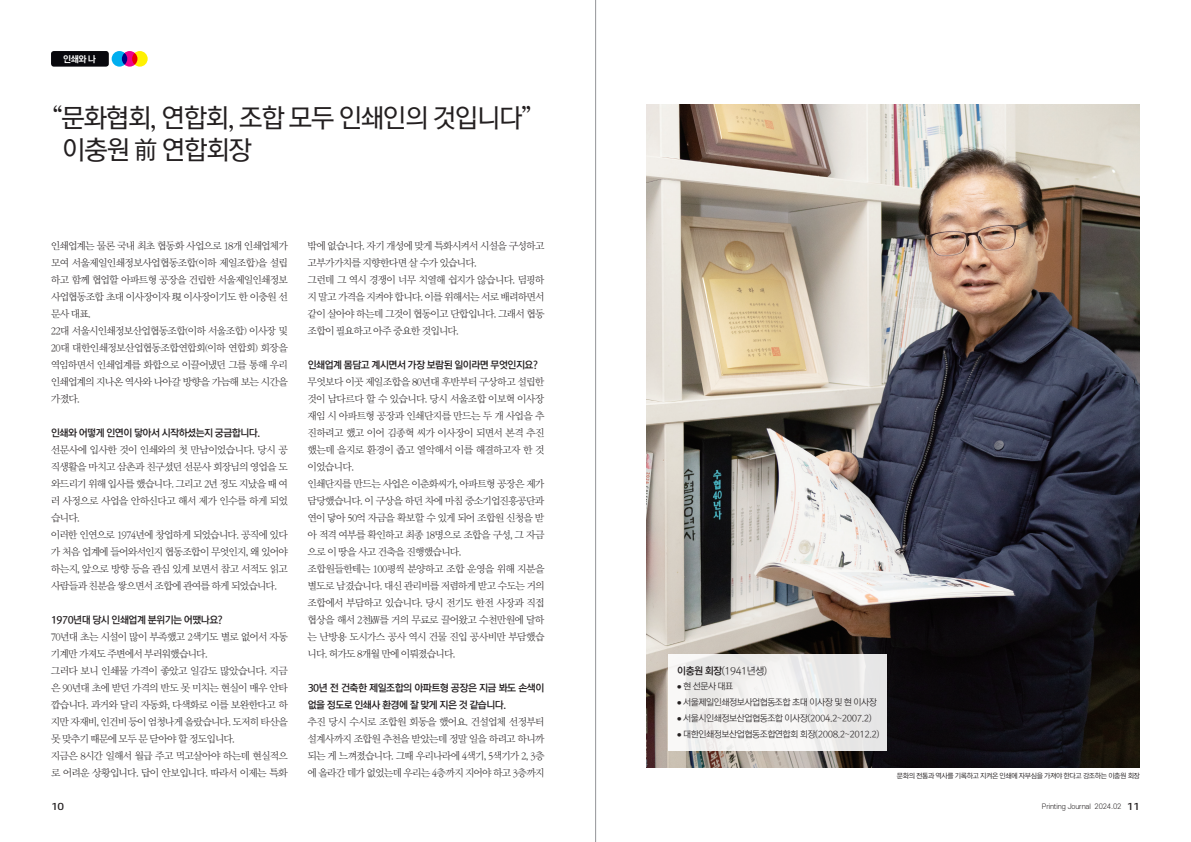
<style>
.page{position:relative;width:1191px;height:842px;background:#fff}
.page>*{position:absolute;margin:0;border:0;box-sizing:border-box;transform-origin:0 0}
.t1{font:26px/32px "Rix M Go PM";letter-spacing:-.05em;color:#231f20}
.t2{font:10px/17px "Rix Mj L";letter-spacing:-.065em;color:#231f20;scale:1.05 1}
.t3{font:10px/17px "Rix M Go PB";letter-spacing:-.05em;color:#231f20}
.t4{font:10px "Rix M Go PL";letter-spacing:-.05em;color:#231f20}
.t5{font:9px/16px "Rix M Go PL";letter-spacing:-.05em;color:#231f20}
.t6{font:9px "Rix M Go PEB";color:#fff}
.t7{font:500 9px "S Core Dream 5";color:#231f20;scale:1.2 1}
.t8{font:7px "Rix M Go PR";letter-spacing:-.05em;color:#231f20}
.t9{font:300 7px "S Core Dream 3";letter-spacing:-.02em;color:#231f20}
.s1{font-size:9.6px}
.s2{font-family:"Rix M Go PB"}
.s3{font-family:"S Core Dream 5";font-weight:500;font-size:9px}
</style>
<div class="page">
<hr style="left:595px;top:0;width:1px;height:842px;background:#939598">
<div style="left:51px;top:51px;width:58px;height:16px;background:#08080d;border-radius:3px"></div>
<div style="left:112px;top:51px;width:15px;height:16px;background:#00aeef;border-radius:50%"></div>
<svg style="left:122px;top:51px;width:15px;height:16px"></svg>
<svg style="left:132px;top:51px;width:16px;height:16px"></svg>
<img style="left:646px;top:105px;width:494px;height:663px">
<div style="left:668px;top:654px;width:219px;height:97px;background:#efeeed"></div>
<p class="t6" style="left:63px;top:54px;width:34px">인쇄와 나</p>
<h1 class="t1" style="left:62px;top:102px;width:472px;text-indent:-11px">“문화협회, 연합회, 조합 모두 인쇄인의 것입니다” 이충원 前 연합회장</h1>
<p class="t2" style="left:51px;top:237px;width:227px">인쇄업계는 물론 국내 최초 협동화 사업으로 <span class="s1">18</span>개 인쇄업체가 모여 서울제일인쇄정보사업협동조합<span class="s1">(</span>이하 제일조합<span class="s1">)</span>을 설립 하고 함께 협업할 아파트형 공장을 건립한 서울제일인쇄정보 사업협동조합 초대 이사장이자 現 이사장이기도 한 이충원 선 문사 대표<span class="s1">.<br>22</span>대 서울시인쇄정보산업협동조합<span class="s1">(</span>이하 서울조합<span class="s1">)</span> 이사장 및<br><span class="s1">20</span>대 대한인쇄정보산업협동조합연합회<span class="s1">(</span>이하 연합회<span class="s1">)</span> 회장을 역임하면서 인쇄업계를 화합으로 이끌어냈던 그를 통해 우리 인쇄업계의 지나온 역사와 나아갈 방향을 가늠해 보는 시간을 가졌다<span class="s1">.</span></p>
<p class="t3" style="left:51px;top:425px;width:211px">인쇄와 어떻게 인연이 닿아서 시작하셨는지 궁금합니다.</p>
<p class="t2" style="left:51px;top:441px;width:227px">선문사에 입사한 것이 인쇄와의 첫 만남이었습니다<span class="s1">.</span> 당시 공 직생활을 마치고 삼촌과 친구셨던 선문사 회장님의 영업을 도 와드리기 위해 입사를 했습니다<span class="s1">.</span> 그리고 <span class="s1">2</span>년 정도 지났을 때 여 러 사정으로 사업을 안하신다고 해서 제가 인수를 하게 되었 습니다<span class="s1">.<br></span>이러한 인연으로 <span class="s1">1974</span>년에 창업하게 되었습니다<span class="s1">.</span> 공직에 있다 가 처음 업계에 들어와서인지 협동조합이 무엇인지<span class="s1">,</span> 왜 있어야 하는지<span class="s1">,</span> 앞으로 방향 등을 관심 있게 보면서 참고 서적도 읽고 사람들과 친분을 쌓으면서 조합에 관여를 하게 되었습니다<span class="s1">.</span></p>
<p class="t3" style="left:51px;top:612px;width:173px">1970년대 당시 인쇄업계 분위기는 어땠나요?</p>
<p class="t2" style="left:51px;top:628px;width:227px"><span class="s1">70</span>년대 초는 시설이 많이 부족했고 <span class="s1">2</span>색기도 별로 없어서 자동 기계만 가져도 주변에서 부러워했습니다<span class="s1">.<br></span>그러다 보니 인쇄물 가격이 좋았고 일감도 많았습니다<span class="s1">.</span> 지금 은 <span class="s1">90</span>년대 초에 받던 가격의 반도 못 미치는 현실이 매우 안타 깝습니다<span class="s1">.</span> 과거와 달리 자동화<span class="s1">,</span> 다색화로 이를 보완한다고 하 지만 자재비<span class="s1">,</span> 인건비 등이 엄청나게 올랐습니다<span class="s1">.</span> 도저히 타산을 못 맞추기 때문에 모두 문 닫아야 할 정도입니다<span class="s1">.<br></span>지금은 <span class="s1">8</span>시간 일해서 월급 주고 먹고살아야 하는데 현실적으 로 어려운 상황입니다<span class="s1">.</span> 답이 안보입니다<span class="s1">.</span> 따라서 이제는 특화</p>
<p class="t2" style="left:307px;top:237px;width:227px">밖에 없습니다<span class="s1">.</span> 자기 개성에 맞게 특화시켜서 시설을 구성하고 고부가가치를 지향한다면 살 수가 있습니다<span class="s1">.<br></span>그런데 그 역시 경쟁이 너무 치열해 쉽지가 않습니다<span class="s1">.</span> 덤핑하 지 말고 가격을 지켜야 합니다<span class="s1">.</span> 이를 위해서는 서로 배려하면서 같이 살아야 하는데 그것이 협동이고 단합입니다<span class="s1">.</span> 그래서 협동 조합이 필요하고 아주 중요한 것입니다<span class="s1">.</span></p>
<p class="t3" style="left:308px;top:357px;width:232px">인쇄업계 몸담고 계시면서 가장 보람된 일이라면 무엇인지요?</p>
<p class="t2" style="left:307px;top:373px;width:227px">무엇보다 이곳 제일조합을 <span class="s1">80</span>년대 후반부터 구상하고 설립한 것이 남다르다 할 수 있습니다<span class="s1">.</span> 당시 서울조합 이보혁 이사장 재임 시 아파트형 공장과 인쇄단지를 만드는 두 개 사업을 추 진하려고 했고 이어 김종혁 씨가 이사장이 되면서 본격 추진 했는데 을지로 환경이 좁고 열악해서 이를 해결하고자 한 것 이었습니다<span class="s1">.<br></span>인쇄단지를 만드는 사업은 이춘화씨가<span class="s1">,</span> 아파트형 공장은 제가 담당했습니다<span class="s1">.</span> 이 구상을 하던 차에 마침 중소기업진흥공단과 연이 닿아 <span class="s1">50</span>억 자금을 확보할 수 있게 되어 조합원 신청을 받 아 적격 여부를 확인하고 최종 <span class="s1">18</span>명으로 조합을 구성<span class="s1">,</span> 그 자금 으로 이 땅을 사고 건축을 진행했습니다<span class="s1">.<br></span>조합원들한테는 <span class="s1">100</span>평씩 분양하고 조합 운영을 위해 지분을 별도로 남겼습니다<span class="s1">.</span> 대신 관리비를 저렴하게 받고 수도는 거의 조합에서 부담하고 있습니다<span class="s1">.</span> 당시 전기도 한전 사장과 직접 협상을 해서 <span class="s1">2</span>천㎾를 거의 무료로 끌어왔고 수천만원에 달하 는 난방용 도시가스 공사 역시 건물 진입 공사비만 부담했습 니다<span class="s1">.</span> 허가도 <span class="s1">8</span>개월 만에 이뤄졌습니다<span class="s1">.</span></p>
<p class="t3" style="left:308px;top:680px;width:238px">30년 전 건축한 제일조합의 아파트형 공장은 지금 봐도 손색이 없을 정도로 인쇄사 환경에 잘 맞게 지은 것 같습니다.</p>
<p class="t2" style="left:307px;top:713px;width:227px;text-align:justify">추진 당시 수시로 조합원 회동을 했어요<span class="s1">.</span> 건설업체 선정부터 설계사까지 조합원 추천을 받았는데 정말 일을 하려고 하니까 되는 게 느껴졌습니다<span class="s1">.</span> 그때 우리나라에 <span class="s1">4</span>색기<span class="s1">, 5</span>색기가 <span class="s1">2, 3</span>층 에 올라간 데가 없었는데 우리는 <span class="s1">4</span>층까지 지어야 하고 <span class="s1">3</span>층까지</p>
<p class="t4" style="left:677px;top:666px;width:91px"><span class="s2">이충원 회장</span>(1941년생)</p>
<p class="t5" style="left:683px;top:679px;width:198px">현 선문사 대표<br>서울제일인쇄정보사업협동조합 초대 이사장 및 현 이사장 서울시인쇄정보산업협동조합 이사장(2004.2~2007.2) 대한인쇄정보산업협동조합연합회 회장(2008.2~2012.2)</p>
<p class="t8" style="left:897px;top:772px;width:245px">문화의 전통과 역사를 기록하고 지켜온 인쇄에 자부심을 가져야 한다고 강조하는 이충원 회장</p>
<p class="t7" style="left:51px;top:800px;width:12px">10</p>
<p class="t9" style="left:1042px;top:802px;width:99px">Printing Journal 2024.02 <span class="s3">11</span></p>
</div>
